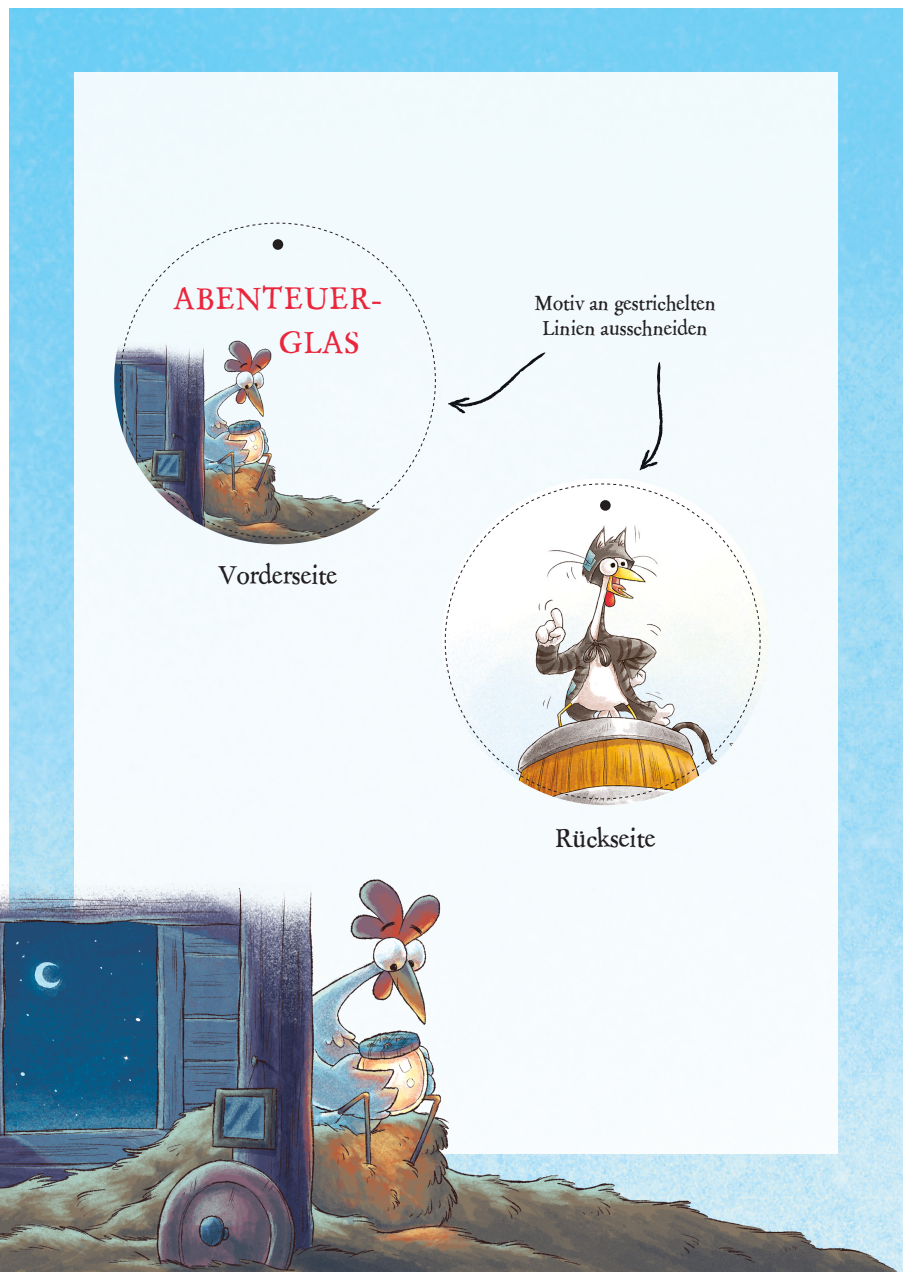
<style>
.page{position:relative;width:910px;height:1280px;background:#fff}
.page>*{position:absolute;margin:0;border:0;box-sizing:border-box;transform-origin:0 0}
.t1{font:31.5px "Gnaramops";letter-spacing:.05em;color:#ea263c}
.t2{font:27px "Gnaramops";color:#231f20}
.t3{font:21px "Gnaramops";color:#231f20}
</style>
<div class="page">
<img style="left:9px;top:9px;width:893px;height:1262px">
<div style="left:74px;top:72px;width:763px;height:1081px;background:#f3fafd"></div>
<img style="left:0;top:843px;width:901px;height:428px">
<img style="left:442px;top:479px;width:327px;height:326px">
<svg style="left:444px;top:483px;width:317px;height:317px"></svg>
<svg style="left:640px;top:362px;width:23px;height:108px"></svg>
<svg style="left:120px;top:222px;width:479px;height:417px"></svg>
<div style="left:273px;top:239px;width:10px;height:11px;background:#231f20;border-radius:50%"></div>
<div style="left:600px;top:500px;width:11px;height:11px;background:#231f20;border-radius:50%"></div>
<p class="t1" style="left:174px;top:281px;width:209px">ABENTEUER-</p>
<p class="t1" style="left:279px;top:325px;width:82px">GLAS</p>
<p class="t2" style="left:219px;top:560px;width:120px">Vorderseite</p>
<p class="t3" style="left:534px;top:291px;width:183px">Motiv an gestrichelten</p>
<p class="t3" style="left:543px;top:316px;width:166px">Linien ausschneiden</p>
<p class="t2" style="left:555px;top:823px;width:102px">Rückseite</p>
</div>
